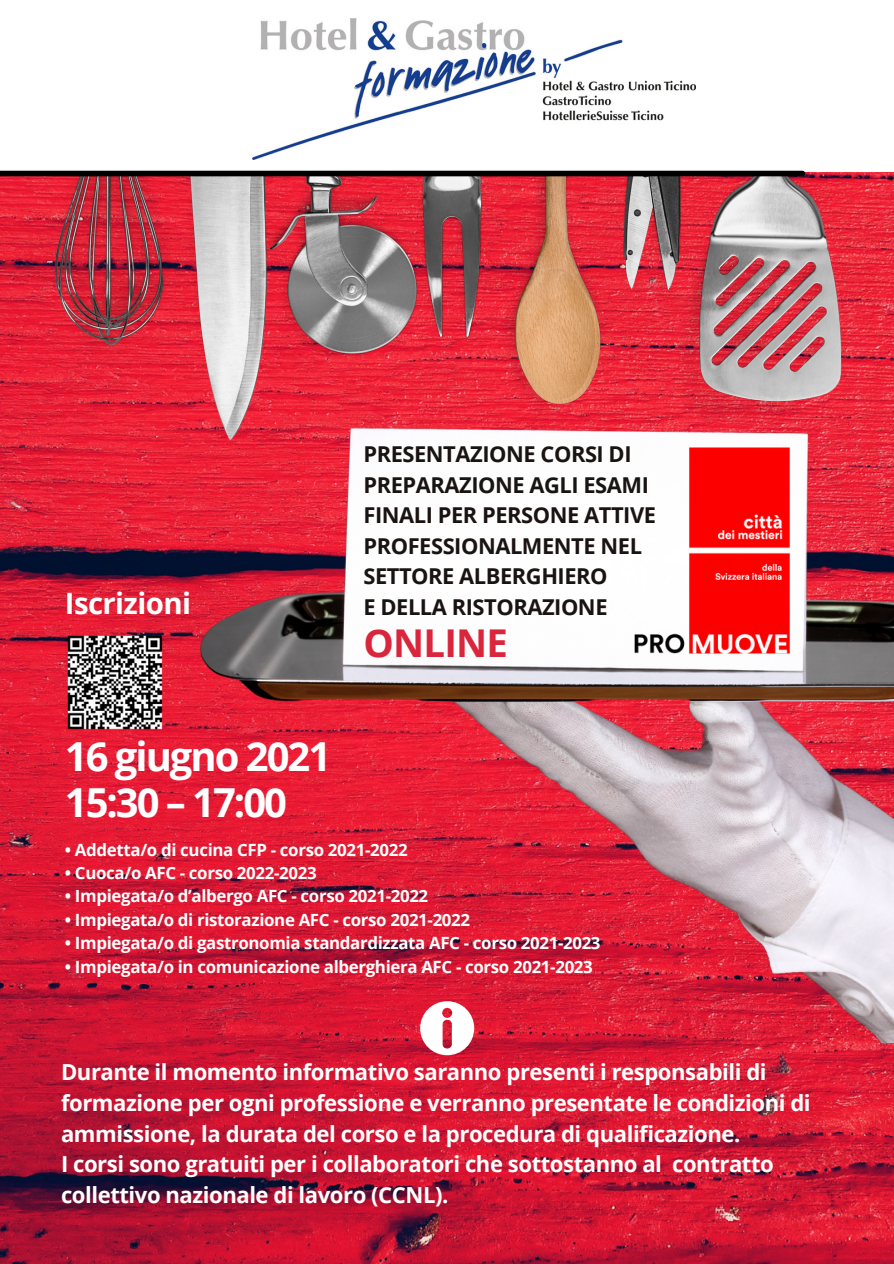
<style>
.page{position:relative;width:894px;height:1264px;background:#fff}
.page>*{position:absolute;margin:0;border:0;box-sizing:border-box;transform-origin:0 0}
.t1{font:700 39.9px "Open Sans";letter-spacing:-.05em;color:#fff}
.t2{font:700 38.25px "Open Sans";letter-spacing:-.02em;color:#d9263c}
.t3{font:700 29.4px "Open Sans";letter-spacing:-.02em;color:#fff}
.t4{font:700 22.05px/30.6px "Open Sans";letter-spacing:-.02em;color:#fff}
.t5{font:700 21.9px/30.6px "Open Sans";letter-spacing:-.02em;color:#191411}
.t6{font:700 16.8px "Open Sans";letter-spacing:-.02em;color:#fff}
</style>
<div class="page">
<img style="left:0;top:172px;width:893px;height:1091px">
<img style="left:52px;top:171px;width:790px;height:269px">
<img style="left:89px;top:337px;width:804px;height:705px">
<img style="left:627px;top:310px;width:266px;height:360px">
<div style="left:0;top:171px;width:802px;height:5px;background:#000"></div>
<svg style="left:420px;top:1001px;width:54px;height:54px"></svg>
<img style="left:253px;top:19px;width:442px;height:140px">
<img style="left:65px;top:632px;width:100px;height:100px">
<p class="t3" style="left:65px;top:582px;width:128px">Iscrizioni</p>
<p class="t1" style="left:65px;top:728px;width:268px">16 giugno 2021</p>
<p class="t1" style="left:65px;top:774px;width:223px">15:30 – 17:00</p>
<p class="t5" style="left:363px;top:438px;width:287px">PRESENTAZIONE CORSI DI<br>PREPARAZIONE AGLI ESAMI</p>
<p class="t5" style="left:363px;top:499px;width:294px">FINALI PER PERSONE ATTIVE<br>PROFESSIONALMENTE NEL</p>
<p class="t5" style="left:363px;top:560px;width:245px">SETTORE ALBERGHIERO</p>
<p class="t5" style="left:363px;top:591px;width:245px">E DELLA RISTORAZIONE</p>
<p class="t2" style="left:363px;top:616px;width:146px">ONLINE</p>
<p class="t6" style="left:65px;top:837px;width:344px">• Addetta/o di cucina CFP - corso 2021-2022</p>
<p class="t6" style="left:65px;top:861px;width:253px">• Cuoca/o AFC - corso 2022-2023</p>
<p class="t6" style="left:65px;top:884px;width:365px">• Impiegata/o d’albergo AFC - corso 2021-2022</p>
<p class="t6" style="left:65px;top:907px;width:406px">• Impiegata/o di ristorazione AFC - corso 2021-2022</p>
<p class="t6" style="left:65px;top:931px;width:537px">• Impiegata/o di gastronomia standardizzata AFC - corso 2021-2023</p>
<p class="t6" style="left:65px;top:954px;width:529px">• Impiegata/o in comunicazione alberghiera AFC - corso 2021-2023</p>
<p class="t4" style="left:61px;top:1056px;width:750px">Durante il momento informativo saranno presenti i responsabili di formazione per ogni professione e verranno presentate le condizioni di ammissione, la durata del corso e la procedura di qualificazione.</p>
<p class="t4" style="left:61px;top:1148px;width:714px">I corsi sono gratuiti per i collaboratori che sottostanno al contratto collettivo nazionale di lavoro (CCNL).</p>
</div>
